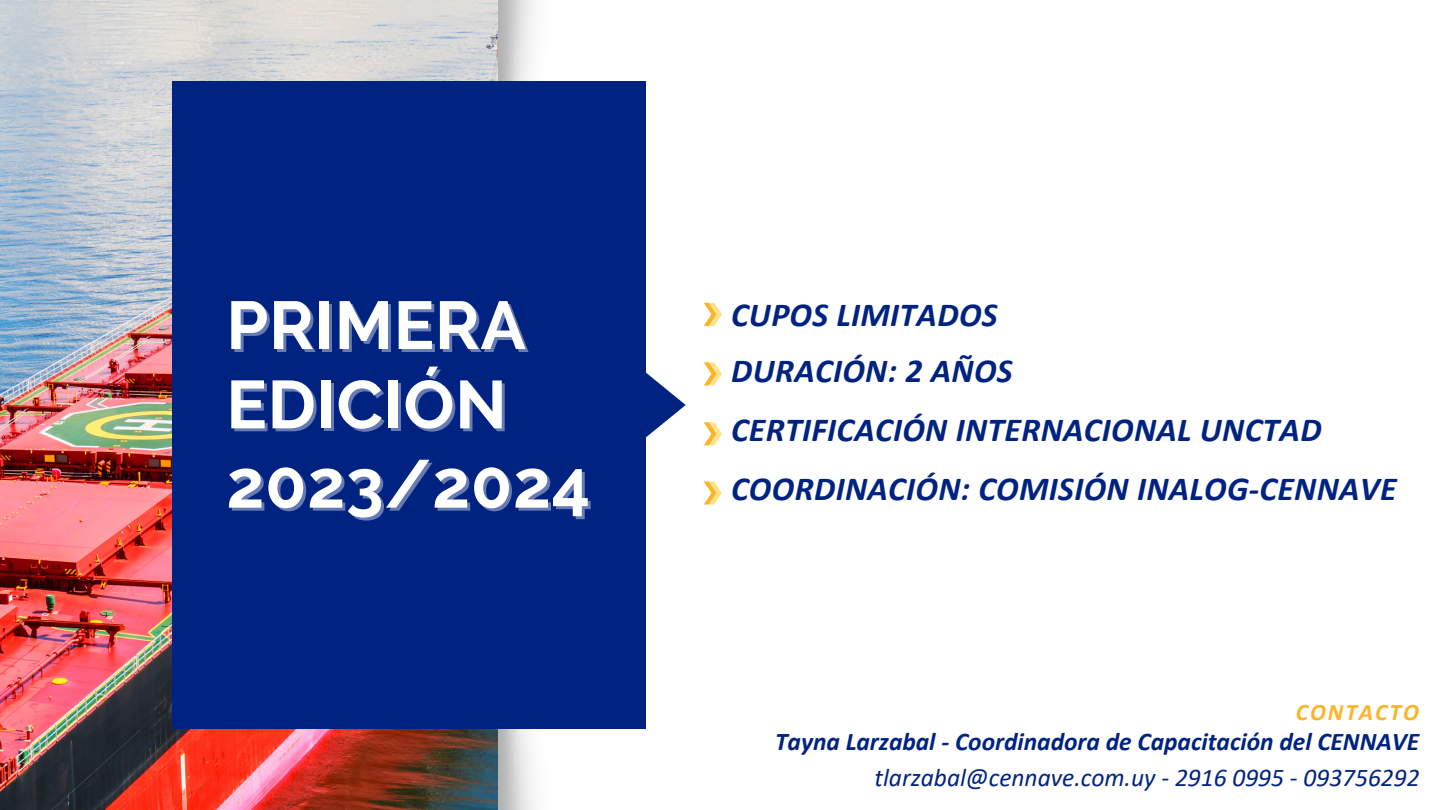
<style>
.page{position:relative;width:1440px;height:810px;background:#fff}
.page>*{position:absolute;margin:0;border:0;box-sizing:border-box;transform-origin:0 0}
.t1{font:700 67.5px/79.3px "Raleway";letter-spacing:.01em;color:#fff}
.t2{font:italic 700 33.7px/58px "Calibri";letter-spacing:.01em;color:#002381}
.t3{font:italic 700 25.5px "Calibri";color:#002381}
.t4{font:italic 25.5px "Calibri";color:#002381}
.t5{font:italic 700 23.7px "Calibri";letter-spacing:.08em;color:#fcb427}
</style>
<div class="page">
<img style="left:497px;top:0;width:37px;height:810px">
<img style="left:0;top:0;width:497px;height:810px">
<svg style="left:704px;top:303px;width:18px;height:23px"></svg>
<svg style="left:704px;top:362px;width:18px;height:24px"></svg>
<svg style="left:704px;top:422px;width:18px;height:23px"></svg>
<svg style="left:704px;top:481px;width:18px;height:24px"></svg>
<div style="left:173px;top:81px;width:473px;height:648px;background:#002381"></div>
<svg style="left:646px;top:372px;width:40px;height:66px"></svg>
<h1 class="t1" style="left:226px;top:286px;width:365px">PRIMERA<br>EDICIÓN<br>2023/2024</h1>
<p class="t2" style="left:731px;top:288px;width:667px">CUPOS LIMITADOS<br>DURACIÓN: 2 AÑOS<br>CERTIFICACIÓN INTERNACIONAL UNCTAD<br>COORDINACIÓN: COMISIÓN INALOG-CENNAVE</p>
<p class="t5" style="left:1296px;top:703px;width:124px">CONTACTO</p>
<p class="t3" style="left:775px;top:731px;width:646px">Tayna Larzabal - Coordinadora de Capacitación del CENNAVE</p>
<p class="t4" style="left:875px;top:767px;width:547px">tlarzabal@cennave.com.uy - 2916 0995 - 093756292</p>
</div>
